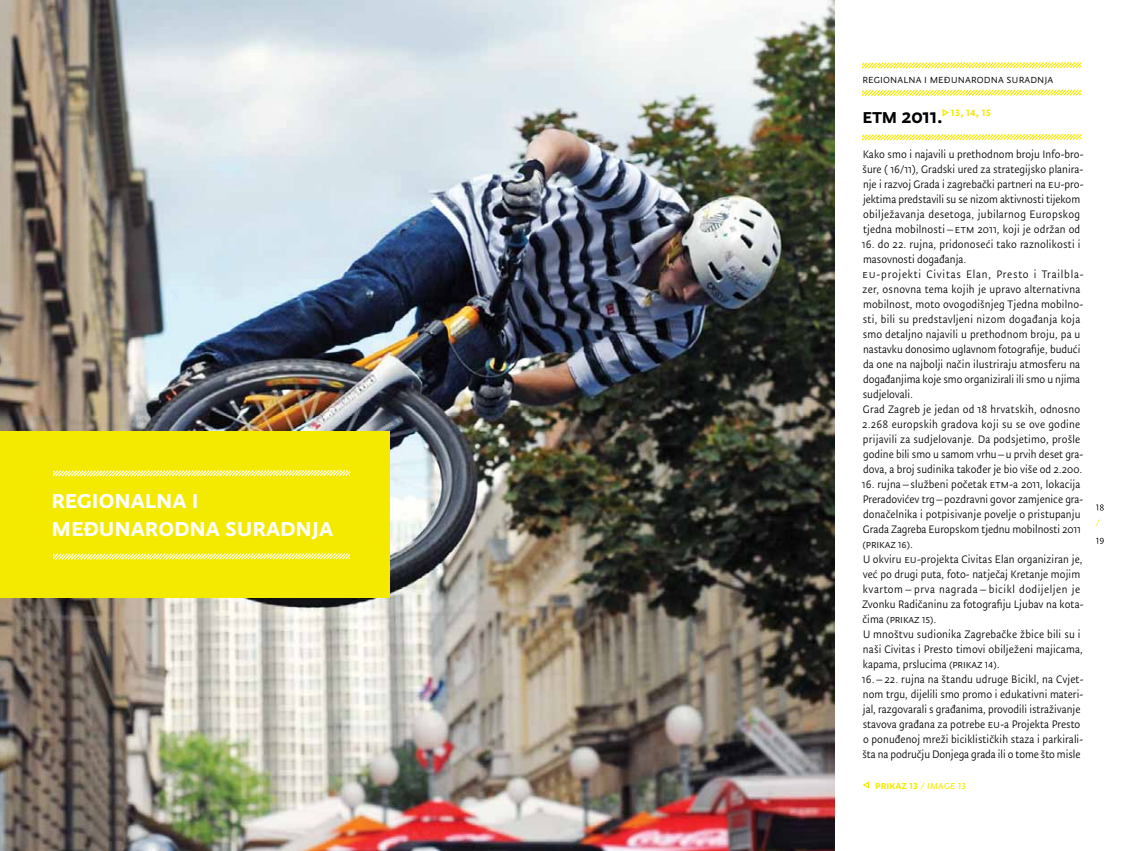
<style>
.page{position:relative;width:1134px;height:851px;background:#fff}
.page>*{position:absolute;margin:0;border:0;box-sizing:border-box;transform-origin:0 0}
.t1{font:500 28.75px/28.8px "Tempera Pro";color:#fff}
.t2{font:500 22.5px "Tempera Pro";color:#000}
.t3{font:12.5px "Tempera Pro Normal";letter-spacing:.01em;color:#000}
.t4{font:12.25px/15px "Tempera Pro Normal";letter-spacing:.005em;color:#000}
.t5{font:500 12.25px "Tempera Pro";letter-spacing:.01em;color:#f3ea00}
.s1{font-family:"Tempera Pro Book B Italic";font-weight:400}
</style>
<div class="page">
<img style="left:0;top:0;width:834px;height:850px">
<div style="left:0;top:431px;width:390px;height:166px;background:#f3ea00"></div>
<svg style="left:53px;top:553px;width:296px;height:7px"></svg>
<svg style="left:53px;top:469px;width:296px;height:8px"></svg>
<svg style="left:863px;top:62px;width:218px;height:7px"></svg>
<svg style="left:863px;top:89px;width:218px;height:7px"></svg>
<svg style="left:942px;top:109px;width:7px;height:8px"></svg>
<svg style="left:863px;top:133px;width:218px;height:8px"></svg>
<svg style="left:863px;top:781px;width:7px;height:8px"></svg>
<svg style="left:1096px;top:537px;width:8px;height:7px"></svg>
<svg style="left:1096px;top:504px;width:8px;height:6px"></svg>
<h1 class="t1" style="left:52px;top:484px;width:283px">regionalna i međunarodna suradnja</h1>
<p class="t3" style="left:862px;top:72px;width:192px">regionalna i međunarodna suradnja</p>
<h2 class="t2" style="left:863px;top:103px;width:130px">etm 2011. <sup>13,</sup> <sup>14,</sup> <sup>15</sup></h2>
<p class="t4" style="left:862px;top:147px;width:223px">Kako smo i najavili u prethodnom broju Info-bro&shy;šure ( 16/11), Gradski ured za strategijsko planira&shy;nje i razvoj Grada i zagrebački partneri na eu-pro&shy;jektima predstavili su se nizom aktivnosti tijekom obilježavanja desetoga, jubilarnog Europskog tjedna mobilnosti– etm 2011, koji je održan od</p>
<p class="t4" style="left:862px;top:237px;width:223px">16. do 22. rujna, pridonoseći tako raznolikosti i masovnosti događanja.<br>eu-projekti Civitas Elan, Presto i Trailbla&shy;zer, osnovna tema kojih je upravo alternativna mobilnost, moto ovogodišnjeg Tjedna mobilno&shy;sti, bili su predstavljeni nizom događanja koja smo detaljno najavili u prethodnom broju, pa u nastavku donosimo uglavnom fotografije, budući da one na najbolji način ilustriraju atmosferu na događanjima koje smo organizirali ili smo u njima sudjelovali.<br>Grad Zagreb je jedan od 18 hrvatskih, odnosno 2.268 europskih gradova koji su se ove godine prijavili za sudjelovanje. Da podsjetimo, prošle godine bili smo u samom vrhu– u prvih deset gra&shy;dova, a broj sudinika također je bio više od 2.200.</p>
<p class="t4" style="left:862px;top:477px;width:223px">16. rujna– službeni početak etm-a 2011, lokacija Preradovićev trg–pozdravni govor zamjenice gra&shy;donačelnika i potpisivanje povelje o pristupanju Grada Zagreba Europskom tjednu mobilnosti 2011 (prikaz 16).<br>U okviru eu-projekta Civitas Elan organiziran je, već po drugi puta, foto- natječaj Kretanje mojim kvartom – prva nagrada – bicikl dodijeljen je Zvonku Radičaninu za fotografiju Ljubav na kota&shy;čima (prikaz 15).<br>U mnoštvu sudionika Zagrebačke žbice bili su i naši Civitas i Presto timovi obilježeni majicama, kapama, prslucima (prikaz 14).<br>16.– 22. rujna na štandu udruge Bicikl, na Cvjet&shy;nom trgu, dijelili smo promo i edukativni materi&shy;jal, razgovarali s građanima, provodili istraživanje stavova građana za potrebe eu-a Projekta Presto o ponuđenoj mreži biciklističkih staza i parkirali&shy;šta na području Donjega grada ili o tome što misle</p>
<p class="t5" style="left:875px;top:777px;width:92px">prikaz 13 <span class="s1">/ image 13</span></p>
</div>
